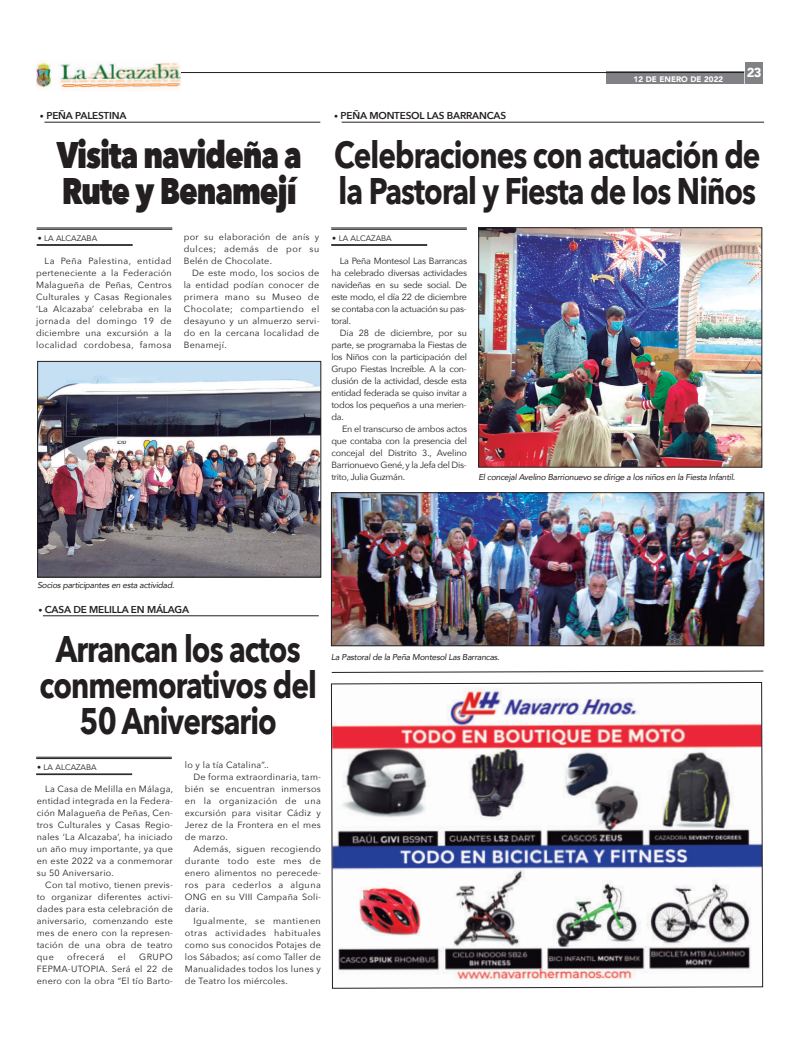
<style>
.page{position:relative;width:800px;height:1049px;background:#fff}
.page>*{position:absolute;margin:0;border:0;box-sizing:border-box;transform-origin:0 0}
.t1{font:700 37px/36px "Avenir Next";letter-spacing:-.03em;color:#231f20;scale:.8 1}
.t2{font:800 37px/36px "Avenir Next";letter-spacing:-.035em;color:#231f20;scale:.8 1}
.t3{font:900 13px "Avenir";color:#fff}
.t4{font:600 10px "Avenir Next";letter-spacing:-.02em;color:#231f20}
.t5{font:9px/12px "Avenir Next";letter-spacing:.03em;color:#231f20;text-align:justify}
.t6{font:9px "Avenir Next";letter-spacing:.05em;color:#231f20}
.t7{font:italic 8.5px "Avenir";letter-spacing:-.03em;color:#231f20}
.t8{font:8px "Avenir";color:#231f20}
.t9{font:900 8px "Avenir";color:#fff}
.s1{font-family:"Avenir";font-weight:400;font-size:8px}
</style>
<div class="page">
<hr style="left:341px;top:122px;width:423px;height:1px;background:#231f20">
<hr style="left:331px;top:227px;width:135px;height:1px;background:#231f20">
<hr style="left:331px;top:229px;width:135px;height:1px;background:#231f20">
<hr style="left:331px;top:244px;width:96px;height:1px;background:#231f20">
<hr style="left:331px;top:245px;width:96px;height:1px;background:#231f20">
<img style="left:480px;top:229px;width:280px;height:236px">
<div style="left:478px;top:227px;width:284px;height:240px;border:1px solid #231f20"></div>
<hr style="left:36px;top:757px;width:136px;height:1px;background:#231f20">
<hr style="left:36px;top:758px;width:136px;height:1px;background:#231f20">
<hr style="left:36px;top:774px;width:96px;height:1px;background:#231f20">
<hr style="left:44px;top:122px;width:276px;height:1px;background:#231f20">
<hr style="left:37px;top:227px;width:135px;height:1px;background:#231f20">
<hr style="left:37px;top:229px;width:135px;height:1px;background:#231f20">
<hr style="left:37px;top:244px;width:96px;height:1px;background:#231f20">
<hr style="left:37px;top:245px;width:96px;height:1px;background:#231f20">
<img style="left:39px;top:363px;width:280px;height:212px">
<div style="left:37px;top:361px;width:284px;height:216px;border:1px solid #231f20"></div>
<svg style="left:331px;top:682px;width:432px;height:307px"></svg>
<svg style="left:332px;top:671px;width:431px;height:1px"></svg>
<hr style="left:43px;top:616px;width:276px;height:1px;background:#231f20">
<div style="left:606px;top:72px;width:143px;height:12px;background:#808285"></div>
<hr style="left:181px;top:72px;width:563px;height:1px;background:#231f20">
<div style="left:744px;top:63px;width:18px;height:21px;background:#808285"></div>
<img style="left:37px;top:62px;width:144px;height:26px">
<img style="left:333px;top:494px;width:429px;height:150px">
<div style="left:331px;top:492px;width:433px;height:154px;border:1px solid #231f20"></div>
<p class="t4" style="left:40px;top:109px;width:88px"><span class="s1">•</span> PEÑA PALESTINA</p>
<h1 class="t2" style="left:57px;top:138px;width:307px">Visita navideña a<br>Rute y Benamejí</h1>
<p class="t8" style="left:38px;top:233px;width:61px">• LA ALCAZABA</p>
<p class="t5" style="left:36px;top:255px;width:137px;text-indent:9px">La Peña Palestina, entidad perteneciente a la Federación Malagueña de Peñas, Centros Culturales y Casas Regionales ‘La Alcazaba’ celebraba en la jornada del domingo 19 de diciembre una excursión a la localidad cordobesa, famosa</p>
<p class="t5" style="left:184px;top:231px;width:137px">por su elaboración de anís y dulces; además de por su Belén de Chocolate.</p>
<p class="t5" style="left:184px;top:267px;width:137px;text-indent:9px">De este modo, los socios de la entidad podían conocer de primera mano su Museo de Chocolate; compartiendo el desayuno y un almuerzo servi&shy;do en la cercana localidad de Benamejí.</p>
<p class="t4" style="left:334px;top:109px;width:173px"><span class="s1">•</span> PEÑA MONTESOL LAS BARRANCAS</p>
<p class="t9" style="left:633px;top:74px;width:91px">12 DE ENERO DE 2022</p>
<h2 class="t3" style="left:746px;top:64px;width:16px">23</h2>
<h1 class="t1" style="left:334px;top:138px;width:534px">Celebraciones con actuación de la Pastoral y Fiesta de los Niños</h1>
<p class="t8" style="left:332px;top:233px;width:61px">• LA ALCAZABA</p>
<p class="t5" style="left:331px;top:255px;width:137px;text-indent:9px">La Peña Montesol Las Barrancas ha celebrado diversas actividades navideñas en su sede social. De este modo, el día 22 de diciembre se contaba con la actuación su pas&shy;toral.</p>
<p class="t5" style="left:331px;top:327px;width:137px;text-indent:9px">Dia 28 de diciembre, por su parte, se programaba la Fiestas de los Niños con la participación del Grupo Fiestas Increíble. A la con&shy;clusión de la actividad, desde esta entidad federada se quiso invitar a todos los pequeños a una merien&shy;da.</p>
<p class="t5" style="left:331px;top:423px;width:137px;text-indent:11px">En el transcurso de ambos actos que contaba con la presencia del concejal del Distrito 3., Avelino Barrionuevo Gené, y la Jefa del Dis&shy;trito, Julia Guzmán.</p>
<p class="t7" style="left:478px;top:472px;width:258px">El concejal Avelino Barrionuevo se dirige a los niños en la Fiesta Infantil.</p>
<p class="t7" style="left:37px;top:580px;width:138px">Socios participantes en esta actividad.</p>
<p class="t4" style="left:38px;top:603px;width:152px"><span class="s1">•</span> CASA DE MELILLA EN MÁLAGA</p>
<h1 class="t1" style="left:39px;top:632px;width:348px;text-align:center">Arrancan los actos conmemorativos del<br>50 Aniversario</h1>
<p class="t8" style="left:37px;top:762px;width:61px">• LA ALCAZABA</p>
<p class="t5" style="left:185px;top:759px;width:86px">lo y la tía Catalina”..</p>
<p class="t5" style="left:193px;top:771px;width:129px">De forma extraordinaria, tam-</p>
<p class="t5" style="left:185px;top:783px;width:137px">bién se encuentran inmersos</p>
<p class="t6" style="left:185px;top:795px;width:137px">en la organización de una</p>
<p class="t5" style="left:185px;top:807px;width:137px">excursión para visitar Cádiz y</p>
<p class="t5" style="left:185px;top:819px;width:137px">Jerez de la Frontera en el mes</p>
<p class="t5" style="left:185px;top:831px;width:44px">de marzo.</p>
<p class="t5" style="left:193px;top:843px;width:129px">Además, siguen recogiendo</p>
<p class="t6" style="left:185px;top:855px;width:137px">durante todo este mes de</p>
<p class="t5" style="left:185px;top:867px;width:138px">enero alimentos no perecede-</p>
<p class="t6" style="left:185px;top:879px;width:137px">ros para cederlos a alguna</p>
<p class="t5" style="left:185px;top:891px;width:138px">ONG en su VIII Campaña Soli-</p>
<p class="t5" style="left:185px;top:903px;width:26px">daria.</p>
<p class="t6" style="left:193px;top:915px;width:129px">Igualmente, se mantienen</p>
<p class="t6" style="left:185px;top:927px;width:137px">otras actividades habituales</p>
<p class="t5" style="left:185px;top:939px;width:137px">como sus conocidos Potajes de</p>
<p class="t5" style="left:185px;top:951px;width:137px">los Sábados; así como Taller de</p>
<p class="t5" style="left:185px;top:963px;width:137px">Manualidades todos los lunes y</p>
<p class="t5" style="left:185px;top:975px;width:104px">de Teatro los miércoles.</p>
<p class="t5" style="left:37px;top:783px;width:138px;text-indent:9px">La Casa de Melilla en Málaga, entidad integrada en la Federa&shy;ción Malagueña de Peñas, Cen&shy;tros Culturales y Casas Regio&shy;nales ‘La Alcazaba’, ha iniciado un año muy importante, ya que en este 2022 va a conmemorar su 50 Aniversario.</p>
<p class="t5" style="left:37px;top:879px;width:138px;text-indent:9px">Con tal motivo, tienen previs&shy;to organizar diferentes activi&shy;dades para esta celebración de aniversario, comenzando este mes de enero con la represen&shy;tación de una obra de teatro que</p>
<p class="t6" style="left:67px;top:951px;width:39px">ofrecerá</p>
<p class="t5" style="left:118px;top:951px;width:9px">el</p>
<p class="t5" style="left:37px;top:951px;width:138px;text-indent:102px">GRUPO FEPMA-UTOPIA. Será el 22 de enero con la obra “El tío Barto-</p>
<p class="t7" style="left:331px;top:652px;width:170px">La Pastoral de la Peña Montesol Las Barrancas.</p>
</div>
